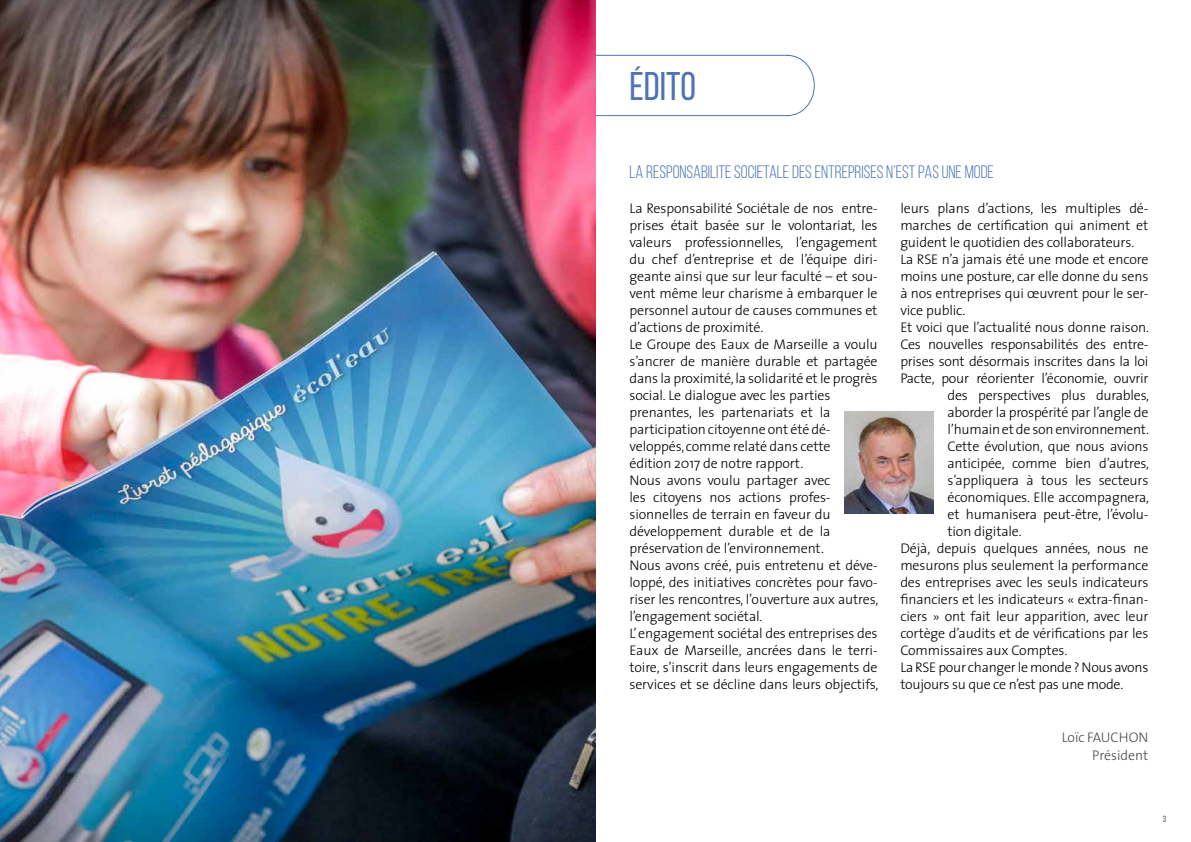
<style>
.page{position:relative;width:1191px;height:842px;background:#fff}
.page>*{position:absolute;margin:0;border:0;box-sizing:border-box;transform-origin:0 0}
.t1{font:40px "Bebas Neue";color:#4e73b8}
.t2{font:18px "Bebas Neue";color:#4e73b8}
.t3{font:300 14px/17px "The Sans";letter-spacing:-.01em;color:#000}
.t4{font:300 14px/18px "The Sans";color:#4a4a49;text-align:right}
.t5{font:9px "Bebas Neue";color:#575756}
</style>
<div class="page">
<img style="left:0;top:0;width:595px;height:842px">
<img style="left:844px;top:411px;width:89px;height:103px">
<svg style="left:594px;top:54px;width:221px;height:63px"></svg>
<h1 class="t1" style="left:629px;top:65px;width:68px">ÉDITO</h1>
<p class="t2" style="left:629px;top:162px;width:366px">LA RESPONSABILITE SOCIETALE DES ENTREPRISES N’EST PAS UNE MODE</p>
<p class="t3" style="left:629px;top:199px;width:250px">La Responsabilité Sociétale de nos entre&shy;prises était basée sur le volontariat, les valeurs professionnelles, l’engagement du chef d’entreprise et de l’équipe diri&shy;geante ainsi que sur leur faculté – et sou&shy;vent même leur charisme à embarquer le personnel autour de causes communes et d’actions de proximité.<br>Le Groupe des Eaux de Marseille a voulu s’ancrer de manière durable et partagée dans la proximité, la solidarité et le progrès social. Le dialogue avec les parties prenantes, les partenariats et la participation citoyenne ont été dé&shy;veloppés, comme relaté dans cette<br>édition 2017 de notre rapport.<br>Nous avons voulu partager avec<br>les citoyens nos actions profes&shy;sionnelles de terrain en faveur du développement durable et de la préservation de l’environnement.<br>Nous avons créé, puis entretenu et déve&shy;loppé, des initiatives concrètes pour favo&shy;riser les rencontres, l’ouverture aux autres, l’engagement sociétal.<br>L’ engagement sociétal des entreprises des Eaux de Marseille, ancrées dans le terri&shy;toire, s’inscrit dans leurs engagements de services et se décline dans leurs objectifs,</p>
<p class="t3" style="left:900px;top:199px;width:250px">leurs plans d’actions, les multiples dé-</p>
<p class="t3" style="left:900px;top:216px;width:249px">marches de certification qui animent et</p>
<p class="t3" style="left:900px;top:233px;width:235px">guident le quotidien des collaborateurs.</p>
<p class="t3" style="left:900px;top:250px;width:249px">La RSE n’a jamais été une mode et encore</p>
<p class="t3" style="left:900px;top:267px;width:250px">moins une posture, car elle donne du sens</p>
<p class="t3" style="left:900px;top:284px;width:250px">à nos entreprises qui œuvrent pour le ser-</p>
<p class="t3" style="left:900px;top:301px;width:67px">vice public.</p>
<p class="t3" style="left:900px;top:318px;width:250px">Et voici que l’actualité nous donne raison.</p>
<p class="t3" style="left:900px;top:335px;width:250px">Ces nouvelles responsabilités des entre-</p>
<p class="t3" style="left:900px;top:352px;width:250px">prises sont désormais inscrites dans la loi</p>
<p class="t3" style="left:900px;top:369px;width:250px">Pacte, pour réorienter l’économie, ouvrir</p>
<p class="t3" style="left:947px;top:386px;width:203px">des perspectives plus durables,</p>
<p class="t3" style="left:947px;top:403px;width:202px">aborder la prospérité par l’angle de</p>
<p class="t3" style="left:947px;top:420px;width:203px">l’humain et de son environnement.</p>
<p class="t3" style="left:947px;top:437px;width:202px">Cette évolution, que nous avions</p>
<p class="t3" style="left:947px;top:454px;width:203px">anticipée, comme bien d’autres,</p>
<p class="t3" style="left:947px;top:471px;width:202px">s’appliquera à tous les secteurs</p>
<p class="t3" style="left:947px;top:488px;width:203px">économiques. Elle accompagnera,</p>
<p class="t3" style="left:947px;top:505px;width:202px">et humanisera peut-être, l’évolu-</p>
<p class="t3" style="left:947px;top:522px;width:76px">tion digitale.</p>
<p class="t3" style="left:900px;top:539px;width:250px">Déjà, depuis quelques années, nous ne</p>
<p class="t3" style="left:900px;top:556px;width:250px">mesurons plus seulement la performance</p>
<p class="t3" style="left:900px;top:573px;width:250px">des entreprises avec les seuls indicateurs</p>
<p class="t3" style="left:900px;top:590px;width:250px">financiers et les indicateurs « extra-finan-</p>
<p class="t3" style="left:900px;top:607px;width:250px">ciers » ont fait leur apparition, avec leur</p>
<p class="t3" style="left:900px;top:624px;width:250px">cortège d’audits et de vérifications par les</p>
<p class="t3" style="left:900px;top:641px;width:169px">Commissaires aux Comptes.</p>
<p class="t3" style="left:900px;top:658px;width:250px">La RSE pour changer le monde ? Nous avons</p>
<p class="t3" style="left:900px;top:675px;width:225px">toujours su que ce n’est pas une mode.</p>
<p class="t4" style="left:1062px;top:727px;width:88px">Loïc FAUCHON<br>Président</p>
<p class="t5" style="left:1163px;top:814px;width:5px">3</p>
</div>
